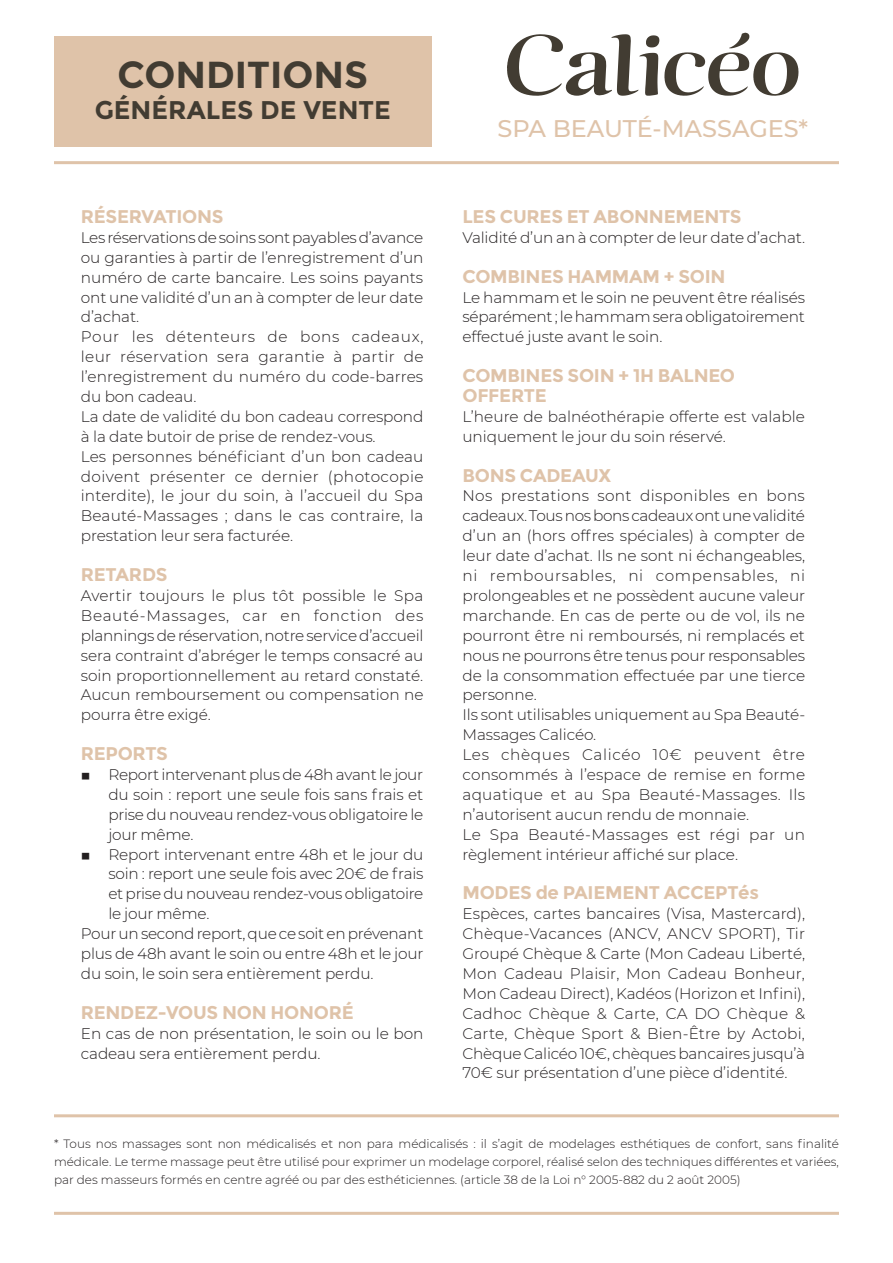
<style>
.page{position:relative;width:893px;height:1263px;background:#fff}
.page>*{position:absolute;margin:0;border:0;box-sizing:border-box;transform-origin:0 0}
.t1{font:700 37.65px "Montserrat";color:#423c32}
.t2{font:700 25.65px "Montserrat";color:#423c32}
.t3{font:500 24px "Montserrat";color:#dfc3a9}
.t4{font:700 18.3px/20px "Montserrat";letter-spacing:-.015em;color:#dfc3a9}
.t5{font:300 15.3px/20px "Montserrat";letter-spacing:-.005em;color:#231f20;text-align:justify}
.t6{font:300 12px/18px "Montserrat";color:#231f20;text-align:justify}
.s1{font-weight:700}
</style>
<div class="page">
<div style="left:54px;top:36px;width:378px;height:110px;background:#dfc3a9"></div>
<svg style="left:507px;top:33px;width:291px;height:63px"></svg>
<hr style="left:54px;top:161px;width:785px;height:3px;background:#dfc3a9">
<hr style="left:54px;top:1212px;width:785px;height:3px;background:#dfc3a9">
<hr style="left:54px;top:1114px;width:785px;height:3px;background:#dfc3a9">
<p class="t1" style="left:117px;top:52px;width:252px">CONDITIONS</p>
<p class="t2" style="left:95px;top:94px;width:298px">GÉNÉRALES DE VENTE</p>
<p class="t4" style="left:81px;top:207px;width:144px">RÉSERVATIONS</p>
<p class="t5" style="left:81px;top:227px;width:344px">Les réservations de soins sont payables d’avance ou garanties à partir de l’enregistrement d’un numéro de carte bancaire. Les soins payants ont une validité d’un an à compter de leur date d’achat.</p>
<p class="t5" style="left:81px;top:326px;width:344px">Pour les détenteurs de bons cadeaux, leur réservation sera garantie à partir de l’enregistrement du numéro du code-barres du bon cadeau.</p>
<p class="t5" style="left:81px;top:406px;width:344px">La date de validité du bon cadeau correspond à la date butoir de prise de rendez-vous.</p>
<p class="t5" style="left:81px;top:446px;width:344px">Les personnes bénéficiant d’un bon cadeau doivent présenter ce dernier (photocopie interdite), le jour du soin, à l’accueil du Spa Beauté-Massages ; dans le cas contraire, la prestation leur sera facturée.</p>
<p class="t4" style="left:81px;top:565px;width:88px">RETARDS</p>
<p class="t5" style="left:81px;top:585px;width:344px">Avertir toujours le plus tôt possible le Spa Beauté-Massages, car en fonction des plannings de réservation, notre service d’accueil sera contraint d’abréger le temps consacré au soin proportionnellement au retard constaté.<br>Aucun remboursement ou compensation ne pourra être exigé.</p>
<p class="t4" style="left:81px;top:744px;width:89px">REPORTS</p>
<p class="t5" style="left:108px;top:764px;width:316px;text-indent:-28px"><span class="s1">◊</span> Report intervenant plus de 48h avant le jour du soin : report une seule fois sans frais et prise du nouveau rendez-vous obligatoire le jour même.</p>
<p class="t5" style="left:108px;top:844px;width:317px;text-indent:-28px"><span class="s1">◊</span> Report intervenant entre 48h et le jour du soin : report une seule fois avec 20€ de frais et prise du nouveau rendez-vous obligatoire le jour même.</p>
<p class="t5" style="left:81px;top:923px;width:344px">Pour un second report, que ce soit en prévenant plus de 48h avant le soin ou entre 48h et le jour du soin, le soin sera entièrement perdu.</p>
<p class="t4" style="left:81px;top:1002px;width:275px">RENDEZ-VOUS NON HONORÉ</p>
<p class="t5" style="left:81px;top:1023px;width:344px">En cas de non présentation, le soin ou le bon cadeau sera entièrement perdu.</p>
<p class="t3" style="left:497px;top:112px;width:312px">SPA BEAUTÉ-MASSAGES*</p>
<p class="t4" style="left:462px;top:207px;width:281px">LES CURES ET ABONNEMENTS</p>
<p class="t5" style="left:462px;top:227px;width:344px">Validité d’un an à compter de leur date d’achat.</p>
<p class="t4" style="left:462px;top:266px;width:265px">COMBINES HAMMAM + SOIN</p>
<p class="t5" style="left:462px;top:287px;width:344px">Le hammam et le soin ne peuvent être réalisés séparément ; le hammam sera obligatoirement effectué juste avant le soin.</p>
<p class="t4" style="left:462px;top:366px;width:274px">COMBINES SOIN + 1H BALNEO<br>OFFERTE</p>
<p class="t5" style="left:462px;top:406px;width:344px">L’heure de balnéothérapie offerte est valable uniquement le jour du soin réservé.</p>
<p class="t4" style="left:462px;top:465px;width:150px">BONS CADEAUX</p>
<p class="t5" style="left:462px;top:486px;width:344px">Nos prestations sont disponibles en bons cadeaux. Tous nos bons cadeaux ont une validité d’un an (hors offres spéciales) à compter de leur date d’achat. Ils ne sont ni échangeables, ni remboursables, ni compensables, ni prolongeables et ne possèdent aucune valeur marchande. En cas de perte ou de vol, ils ne pourront être ni remboursés, ni remplacés et nous ne pourrons être tenus pour responsables de la consommation effectuée par une tierce personne.</p>
<p class="t5" style="left:462px;top:704px;width:344px">Ils sont utilisables uniquement au Spa Beauté-<br>Massages Calicéo.</p>
<p class="t5" style="left:462px;top:744px;width:344px">Les chèques Calicéo 10€ peuvent être consommés à l’espace de remise en forme aquatique et au Spa Beauté-Massages. Ils n’autorisent aucun rendu de monnaie.</p>
<p class="t5" style="left:462px;top:824px;width:344px">Le Spa Beauté-Massages est régi par un règlement intérieur affiché sur place.</p>
<p class="t4" style="left:462px;top:883px;width:298px">MODES de PAIEMENT ACCEPTés</p>
<p class="t5" style="left:462px;top:903px;width:344px">Espèces, cartes bancaires (Visa, Mastercard), Chèque-Vacances (ANCV, ANCV SPORT), Tir Groupé Chèque &amp; Carte (Mon Cadeau Liberté, Mon Cadeau Plaisir, Mon Cadeau Bonheur, Mon Cadeau Direct), Kadéos (Horizon et Infini), Cadhoc Chèque &amp; Carte, CA DO Chèque &amp; Carte, Chèque Sport &amp; Bien-Être by Actobi, Chèque Calicéo 10€, chèques bancaires jusqu’à 70€ sur présentation d’une pièce d’identité.</p>
<p class="t6" style="left:54px;top:1134px;width:786px">* Tous nos massages sont non médicalisés et non para médicalisés : il s’agit de modelages esthétiques de confort, sans finalité médicale. Le terme massage peut être utilisé pour exprimer un modelage corporel, réalisé selon des techniques différentes et variées, par des masseurs formés en centre agréé ou par des esthéticiennes. (article 38 de la Loi n° 2005-882 du 2 août 2005)</p>
</div>
